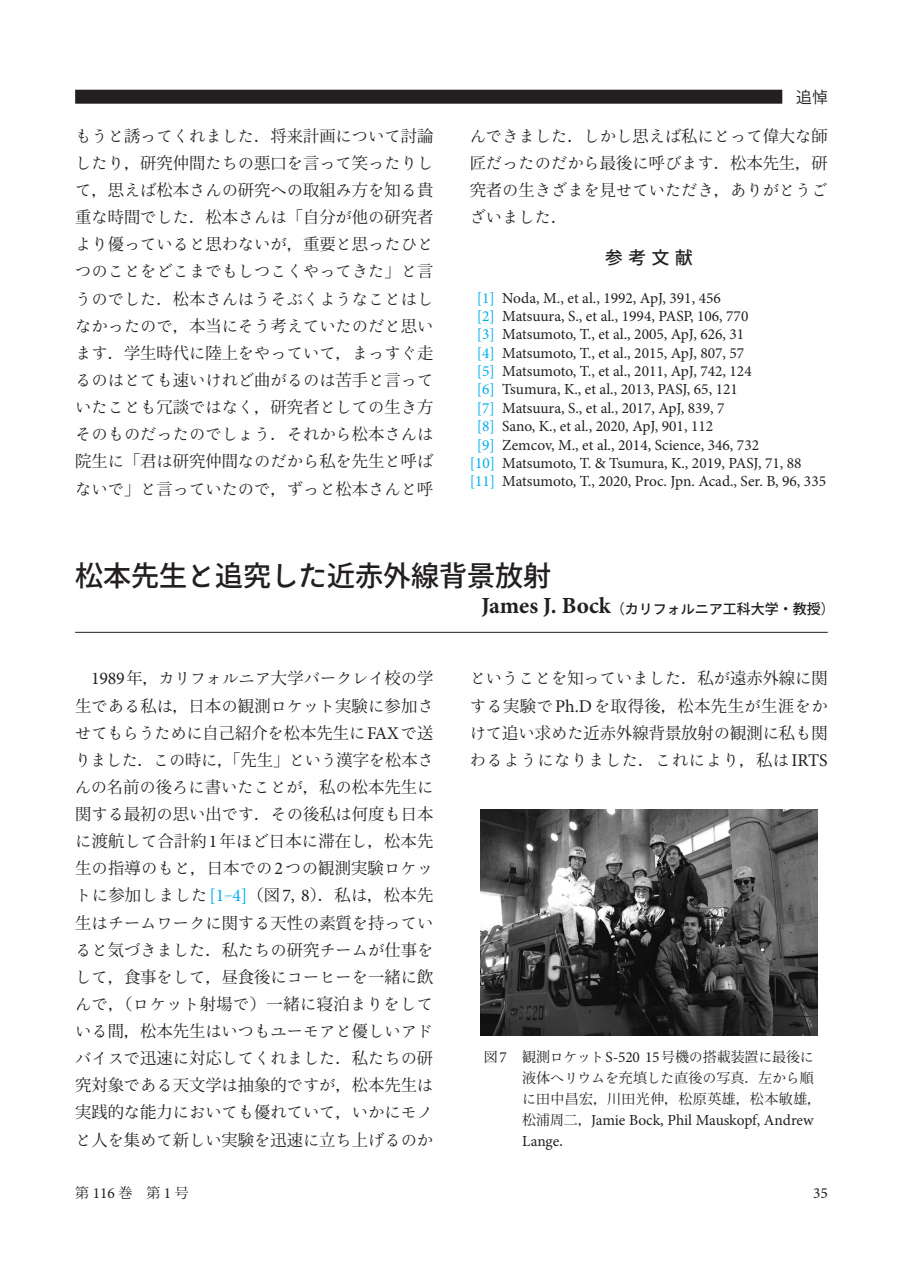
<style>
.page{position:relative;width:903px;height:1275px;background:#fff}
.page>*{position:absolute;margin:0;border:0;box-sizing:border-box;transform-origin:0 0}
.t1{font:500 28px "Koz Go Pr 6 N";color:#231f20}
.t2{font:700 23.1px "Minion Pro";color:#231f20}
.t3{font:500 17.5px "Koz Go Pr 6 N";color:#231f20}
.t4{font:16.28px/27.1px "Ryo Text Plus N";color:#231f20;text-align:justify}
.t5{font:16.28px/27.1px "Koz Min Pr 6 N";color:#231f20}
.t6{font:16.28px "Ryo Text Plus N";letter-spacing:.04em;color:#231f20}
.t7{font:15.75px "Koz Go Pr 6 N";color:#231f20}
.t8{font:15.4px/21px "Minion Pro";color:#231f20}
.t9{font:14px/21px "Koz Min Pr 6 N";letter-spacing:.02em;color:#231f20}
.s1{font-family:"Koz Min Pr 6 N"}
.s2{font-family:"Ryo Text Plus N"}
.s3{color:#00aeef}
.s4{font-family:"Ryo Gothic Plus N"}
.s5{font-family:"Koz Go Pr 6 N";font-weight:500;font-size:14px}
.s6{font-family:"Ryo Gothic Plus N";font-weight:500;font-size:14px}
.s7{font-family:"Minion Pro";font-size:17.85px}
.s8{font-family:"Minion Pro";font-size:17.85px;color:#00aeef}
.s9{font-family:"Minion Pro";font-size:15.4px}
.s10{font-family:"Koz Min Pr 6 N";font-size:14px}
</style>
<div class="page">
<hr style="left:75px;top:632px;width:753px;height:1px;background:#231f20">
<img style="left:480px;top:810px;width:337px;height:225px">
<svg style="left:75px;top:89px;width:708px;height:15px"></svg>
<div style="left:75px;top:90px;width:707px;height:14px;background:#231f20"></div>
<p class="t4" style="left:75px;top:122px;width:360px">もうと<span class="s1">誘</span>ってくれました<span class="s1">．将来計画</span>について<span class="s1">討論</span>したり<span class="s1">，研究仲間</span>たちの<span class="s1">悪口</span>を<span class="s1">言</span>って<span class="s1">笑</span>ったりして<span class="s1">，思</span>えば<span class="s1">松本</span>さんの<span class="s1">研究</span>への<span class="s1">取組</span>み<span class="s1">方</span>を<span class="s1">知</span>る<span class="s1">貴</span></p>
<p class="t5" style="left:75px;top:204px;width:360px">重<span class="s2">な</span>時間<span class="s2">でした</span>．松本<span class="s2">さんは</span>「自分<span class="s2">が</span>他<span class="s2">の</span>研究者</p>
<p class="t4" style="left:75px;top:231px;width:360px">より<span class="s1">優</span>っていると<span class="s1">思</span>わないが<span class="s1">，重要</span>と<span class="s1">思</span>ったひとつのことをどこまでもしつこくやってきた<span class="s1">」</span>と<span class="s1">言</span>うのでした<span class="s1">．松本</span>さんはうそぶくようなことはしなかったので<span class="s1">，本当</span>にそう<span class="s1">考</span>えていたのだと<span class="s1">思</span>います<span class="s1">．学生時代</span>に<span class="s1">陸上</span>をやっていて<span class="s1">，</span>まっすぐ<span class="s1">走</span>るのはとても<span class="s1">速</span>いけれど<span class="s1">曲</span>がるのは<span class="s1">苦手</span>と<span class="s1">言</span>っていたことも<span class="s1">冗談</span>ではなく<span class="s1">，研究者</span>としての<span class="s1">生</span>き<span class="s1">方</span>そのものだったのでしょう<span class="s1">．</span>それから<span class="s1">松本</span>さんは</p>
<p class="t5" style="left:75px;top:448px;width:360px">院生<span class="s2">に</span>「君<span class="s2">は</span>研究仲間<span class="s2">なのだから</span>私<span class="s2">を</span>先生<span class="s2">と</span>呼<span class="s2">ば</span></p>
<p class="t4" style="left:75px;top:475px;width:360px">ないで<span class="s1">」</span>と<span class="s1">言</span>っていたので<span class="s1">，</span>ずっと<span class="s1">松本</span>さんと<span class="s1">呼</span></p>
<p class="t7" style="left:796px;top:88px;width:33px">追悼</p>
<p class="t4" style="left:470px;top:122px;width:360px">んできました<span class="s1">．</span>しかし<span class="s1">思</span>えば<span class="s1">私</span>にとって<span class="s1">偉大</span>な<span class="s1">師</span></p>
<p class="t5" style="left:470px;top:150px;width:360px">匠<span class="s2">だったのだから</span>最後<span class="s2">に</span>呼<span class="s2">びます</span>．松本先生，研</p>
<p class="t4" style="left:470px;top:177px;width:360px"><span class="s1">究者</span>の<span class="s1">生</span>きざまを<span class="s1">見</span>せていただき<span class="s1">，</span>ありがとうございました<span class="s1">．</span></p>
<p class="t3" style="left:605px;top:248px;width:89px">参考文献</p>
<p class="t8" style="left:477px;top:287px;width:246px"><span class="s3">[1]</span> Noda, M., et al., 1992, ApJ, 391, 456</p>
<p class="t8" style="left:477px;top:306px;width:273px"><span class="s3">[2]</span> Matsuura, S., et al., 1994, PASP, 106, 770</p>
<p class="t8" style="left:477px;top:324px;width:269px"><span class="s3">[3]</span> Matsumoto, T., et al., 2005, ApJ, 626, 31</p>
<p class="t8" style="left:477px;top:342px;width:269px"><span class="s3">[4]</span> Matsumoto, T., et al., 2015, ApJ, 807, 57</p>
<p class="t8" style="left:477px;top:361px;width:277px"><span class="s3">[5]</span> Matsumoto, T., et al., 2011, ApJ, 742, 124</p>
<p class="t8" style="left:477px;top:379px;width:263px"><span class="s3">[6]</span> Tsumura, K., et al., 2013, PASJ, 65, 121</p>
<p class="t8" style="left:477px;top:397px;width:249px"><span class="s3">[7]</span> Matsuura, S., et al., 2017, ApJ, 839, 7</p>
<p class="t8" style="left:477px;top:416px;width:238px"><span class="s3">[8]</span> Sano, K., et al., 2020, ApJ, 901, 112</p>
<p class="t8" style="left:477px;top:434px;width:284px"><span class="s3">[9]</span> Zemcov, M., et al., 2014, Science, 346, 732</p>
<p class="t8" style="left:470px;top:453px;width:333px"><span class="s3">[10]</span> Matsumoto, T. &amp; Tsumura, K., 2019, PASJ, 71, 88</p>
<p class="t8" style="left:470px;top:471px;width:358px"><span class="s3">[11]</span> Matsumoto, T., 2020, Proc. Jpn. Acad., Ser. B, 96, 335</p>
<h1 class="t1" style="left:75px;top:560px;width:478px">松本先生<span class="s4">と</span>追究<span class="s4">した</span>近赤外線背景放射</h1>
<h2 class="t2" style="left:481px;top:590px;width:355px">James J. Bock<span class="s5">（</span><span class="s6">カリフォルニア</span><span class="s5">工科大学・教授）</span></h2>
<p class="t4" style="left:91px;top:665px;width:344px"><span class="s7">1989</span><span class="s1">年，</span>カリフォルニア<span class="s1">大学</span>バークレイ<span class="s1">校</span>の<span class="s1">学</span></p>
<p class="t5" style="left:75px;top:692px;width:360px">生<span class="s2">である</span>私<span class="s2">は</span>，日本<span class="s2">の</span>観測<span class="s2">ロケット</span>実験<span class="s2">に</span>参加<span class="s2">さ</span></p>
<p class="t4" style="left:75px;top:719px;width:360px">せてもらうために<span class="s1">自己紹介</span>を<span class="s1">松本先生</span>に<span class="s7">FAX</span>で<span class="s1">送</span>りました<span class="s1">．</span>この<span class="s1">時</span>に<span class="s1">，「先生」</span>という<span class="s1">漢字</span>を<span class="s1">松本</span>さんの<span class="s1">名前</span>の<span class="s1">後</span>ろに<span class="s1">書</span>いたことが<span class="s1">，私</span>の<span class="s1">松本先生</span>に</p>
<p class="t5" style="left:75px;top:801px;width:360px">関<span class="s2">する</span>最初<span class="s2">の</span>思<span class="s2">い</span>出<span class="s2">です</span>．<span class="s2">その</span>後私<span class="s2">は</span>何度<span class="s2">も</span>日本<span class="s2">に</span>渡航<span class="s2">して</span>合計約<span class="s7">1</span>年<span class="s2">ほど</span>日本<span class="s2">に</span>滞在<span class="s2">し</span>，松本先</p>
<p class="t4" style="left:75px;top:855px;width:360px"><span class="s1">生</span>の<span class="s1">指導</span>のもと<span class="s1">，日本</span>での<span class="s7">2</span>つの<span class="s1">観測実験</span>ロケッ</p>
<p class="t5" style="left:75px;top:882px;width:360px"><span class="s2">トに</span>参加<span class="s2">しました</span><span class="s8">[1</span><span class="s3">‒</span><span class="s8">4]</span>（図<span class="s7">7, 8</span>）．私<span class="s2">は</span>，松本先</p>
<p class="t4" style="left:75px;top:909px;width:360px"><span class="s1">生</span>はチームワークに<span class="s1">関</span>する<span class="s1">天性</span>の<span class="s1">素質</span>を<span class="s1">持</span>っていると<span class="s1">気</span>づきました<span class="s1">．私</span>たちの<span class="s1">研究</span>チームが<span class="s1">仕事</span>をして<span class="s1">，食事</span>をして<span class="s1">，昼食後</span>にコーヒーを<span class="s1">一緒</span>に<span class="s1">飲</span>んで<span class="s1">，（</span>ロケット<span class="s1">射場</span>で<span class="s1">）一緒</span>に<span class="s1">寝泊</span>まりをしている<span class="s1">間，松本先生</span>はいつもユーモアと<span class="s1">優</span>しいアドバイスで<span class="s1">迅速</span>に<span class="s1">対応</span>してくれました<span class="s1">．私</span>たちの<span class="s1">研</span></p>
<p class="t5" style="left:75px;top:1072px;width:360px">究対象<span class="s2">である</span>天文学<span class="s2">は</span>抽象的<span class="s2">ですが</span>，松本先生<span class="s2">は</span></p>
<p class="t4" style="left:75px;top:1099px;width:360px"><span class="s1">実践的</span>な<span class="s1">能力</span>においても<span class="s1">優</span>れていて<span class="s1">，</span>いかにモノと<span class="s1">人</span>を<span class="s1">集</span>めて<span class="s1">新</span>しい<span class="s1">実験</span>を<span class="s1">迅速</span>に<span class="s1">立</span>ち<span class="s1">上</span>げるのか</p>
<p class="t4" style="left:470px;top:665px;width:360px">ということを<span class="s1">知</span>っていました<span class="s1">．私</span>が<span class="s1">遠赤外線</span>に<span class="s1">関</span></p>
<p class="t5" style="left:470px;top:692px;width:360px"><span class="s2">する</span>実験<span class="s2">で</span><span class="s7">Ph.D</span><span class="s2">を</span>取得後，松本先生<span class="s2">が</span>生涯<span class="s2">をかけて</span>追<span class="s2">い</span>求<span class="s2">めた</span>近赤外線背景放射<span class="s2">の</span>観測<span class="s2">に</span>私<span class="s2">も</span>関</p>
<p class="t6" style="left:470px;top:750px;width:360px">わるようになりました<span class="s1">．</span>これにより<span class="s1">，私</span>は<span class="s7">IRTS</span></p>
<p class="t9" style="left:522px;top:1046px;width:301px;text-indent:-38px">図<span class="s9">7</span> 観測<span class="s2">ロケット</span><span class="s9">S-520 15</span>号機<span class="s2">の</span>搭載装置<span class="s2">に</span>最後<span class="s2">に</span>液体<span class="s2">ヘリウムを</span>充填<span class="s2">した</span>直後<span class="s2">の</span>写真．左<span class="s2">から</span>順<span class="s2">に</span>田中昌宏，川田光伸，松原英雄，松本敏雄，</p>
<p class="t8" style="left:522px;top:1109px;width:293px"><span class="s10">松浦周二，</span>Jamie Bock, Phil Mauskopf, Andrew<br>Lange<span class="s10">．</span></p>
<p class="t9" style="left:75px;top:1182px;width:115px">第 <span class="s9">116</span> 巻　第 <span class="s9">1</span> 号</p>
<p class="t8" style="left:813px;top:1182px;width:16px">35</p>
</div>
